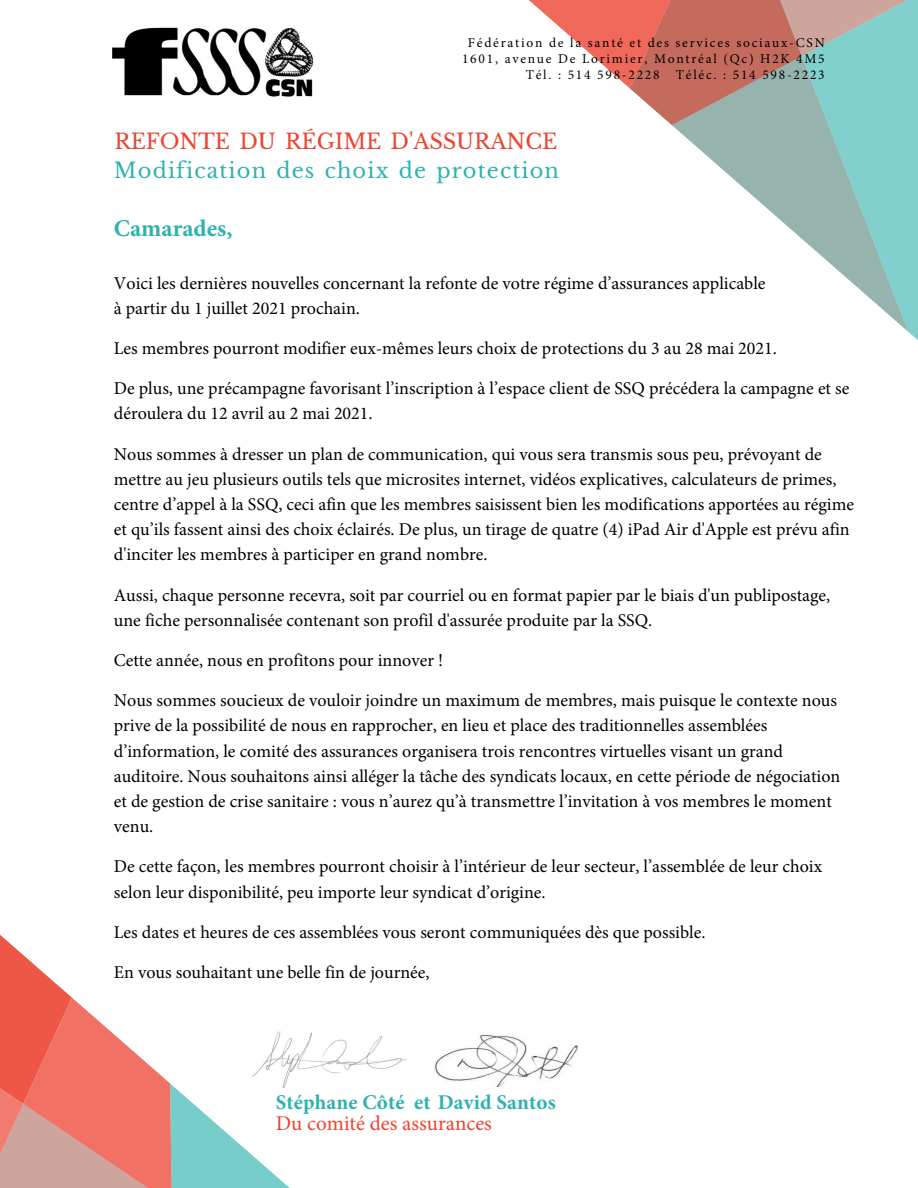
<style>
.page{position:relative;width:918px;height:1188px;background:#fff}
.page>*{position:absolute;margin:0;border:0;box-sizing:border-box;transform-origin:0 0}
.t1{font:700 24px "Minion Pro";color:#2eb2ae}
.t2{font:21px/28.5px "Libre Baskerville";letter-spacing:.055em;color:#2eb2ae}
.t3{font:700 21px/21px "Minion Pro";letter-spacing:.005em;color:#2eb2ae}
.t4{font:18px/25.2px "Minion Pro";color:#000}
.t5{font:13.5px/16.2px "Minion Pro";letter-spacing:.13em;color:#000;text-align:right}
.s1{color:#ed4330}
.s2{font-weight:400;color:#ed4330}
</style>
<div class="page">
<svg style="left:717px;top:165px;width:31px;height:27px"></svg>
<svg style="left:748px;top:95px;width:170px;height:245px"></svg>
<svg style="left:637px;top:95px;width:226px;height:70px;fill:#96b3ae"></svg>
<svg style="left:529px;top:0;width:389px;height:95px;background:#c49d94"></svg>
<svg style="left:0;top:935px;width:290px;height:253px"></svg>
<img style="left:112px;top:27px;width:202px;height:69px">
<img style="left:434px;top:1034px;width:144px;height:52px">
<img style="left:251px;top:1027px;width:155px;height:61px">
<p class="t5" style="left:462px;top:34px;width:364px">Fédération de la santé et des services sociaux-CSN<br>1601, avenue De Lorimier, Montréal (Qc) H2K 4M5<br>Tél. : 514 598-2228 Téléc. : 514 598-2223</p>
<p class="t2" style="left:114px;top:128px;width:447px"><span class="s1">REFONTE DU RÉGIME D'ASSURANCE<br></span>Modification des choix de protection</p>
<p class="t1" style="left:114px;top:211px;width:120px">Camarades,</p>
<p class="t4" style="left:114px;top:270px;width:653px">Voici les dernières nouvelles concernant la refonte de votre régime d’assurances applicable à partir du 1 juillet 2021 prochain.</p>
<p class="t4" style="left:114px;top:336px;width:665px">Les membres pourront modifier eux-mêmes leurs choix de protections du 3 au 28 mai 2021.</p>
<p class="t4" style="left:114px;top:376px;width:737px">De plus, une précampagne favorisant l’inscription à l’espace client de SSQ précédera la campagne et se déroulera du 12 avril au 2 mai 2021.</p>
<p class="t4" style="left:114px;top:441px;width:742px">Nous sommes à dresser un plan de communication, qui vous sera transmis sous peu, prévoyant de mettre au jeu plusieurs outils tels que microsites internet, vidéos explicatives, calculateurs de primes, centre d’appel à la SSQ, ceci afin que les membres saisissent bien les modifications apportées au régime et qu’ils fassent ainsi des choix éclairés. De plus, un tirage de quatre (4) iPad Air d'Apple est prévu afin d'inciter les membres à participer en grand nombre.</p>
<p class="t4" style="left:114px;top:582px;width:718px">Aussi, chaque personne recevra, soit par courriel ou en format papier par le biais d'un publipostage, une fiche personnalisée contenant son profil d'assurée produite par la SSQ.</p>
<p class="t4" style="left:114px;top:648px;width:331px">Cette année, nous en profitons pour innover !</p>
<p class="t4" style="left:114px;top:688px;width:728px">Nous sommes soucieux de vouloir joindre un maximum de membres, mais puisque le contexte nous prive de la possibilité de nous en rapprocher, en lieu et place des traditionnelles assemblées d’information, le comité des assurances organisera trois rencontres virtuelles visant un grand auditoire. Nous souhaitons ainsi alléger la tâche des syndicats locaux, en cette période de négociation et de gestion de crise sanitaire : vous n’aurez qu’à transmettre l’invitation à vos membres le moment venu.</p>
<p class="t4" style="left:114px;top:854px;width:710px">De cette façon, les membres pourront choisir à l’intérieur de leur secteur, l’assemblée de leur choix selon leur disponibilité, peu importe leur syndicat d’origine.</p>
<p class="t4" style="left:114px;top:920px;width:593px">Les dates et heures de ces assemblées vous seront communiquées dès que possible.</p>
<p class="t4" style="left:114px;top:960px;width:317px">En vous souhaitant une belle fin de journée,</p>
<p class="t3" style="left:276px;top:1092px;width:281px">Stéphane Côté et David Santos<br><span class="s2">Du comité des assurances</span></p>
</div>
